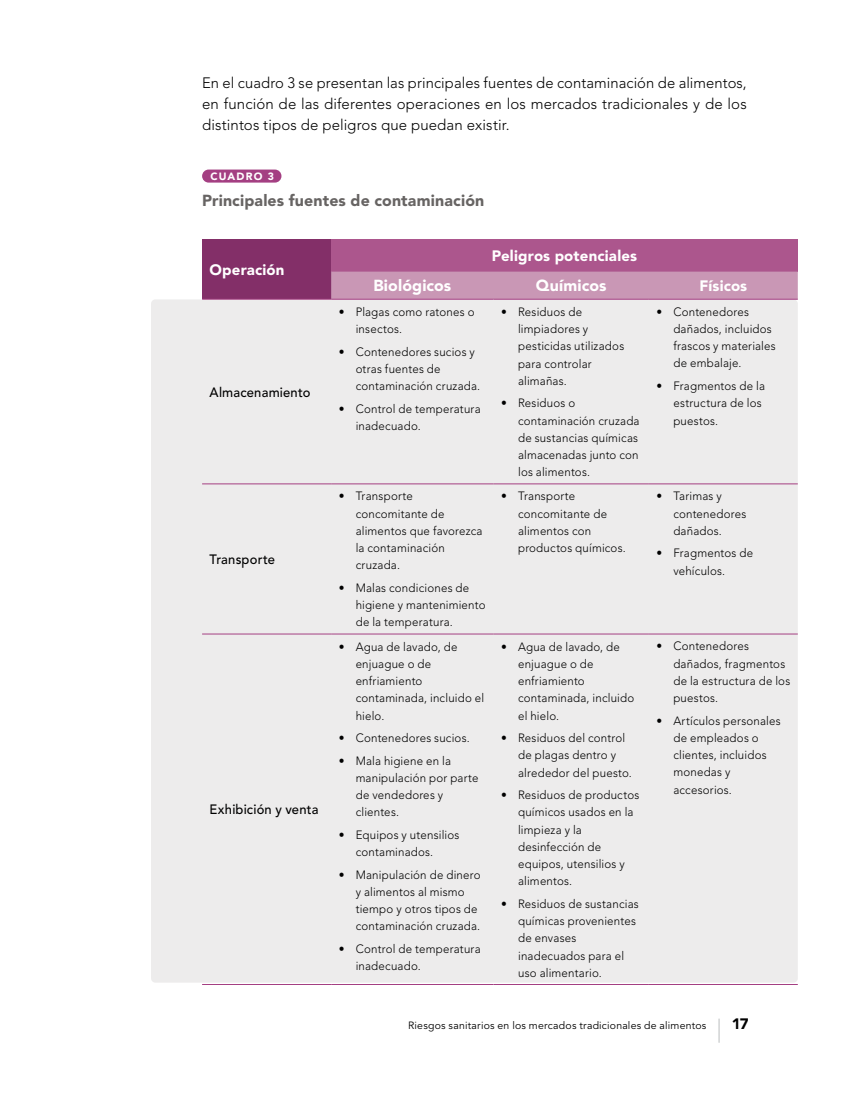
<style>
.page{position:relative;width:851px;height:1106px;background:#fff}
.page>*{position:absolute;margin:0;border:0;box-sizing:border-box;transform-origin:0 0}
.t1{font:900 15.9px "Avenir LT Std";letter-spacing:.01em;color:#676463}
.t2{font:900 15.9px "Avenir LT Std";letter-spacing:.01em;color:#fff}
.t3{font:300 15px/21px "Avenir LT Std";letter-spacing:.01em;color:#000;text-align:justify}
.t4{font:900 15px "Avenir LT Std";letter-spacing:.01em;color:#fff}
.t5{font:900 15px "Avenir LT Std";color:#000}
.t6{font:500 13.5px "Avenir LT Std";letter-spacing:.015em;color:#000;scale:.96 1}
.t7{font:300 12px/17.2px "Avenir LT Std";letter-spacing:.015em;color:#000;scale:.96 1}
.t8{font:10.5px "Avenir LT Std";letter-spacing:.02em;color:#000}
.t9{font:900 10.5px "Avenir LT Std";letter-spacing:.115em;color:#fff}
</style>
<div class="page">
<div style="left:151px;top:299px;width:646px;height:683px;background:#edecec;border-radius:4px"></div>
<div style="left:202px;top:169px;width:79px;height:14px;background:#a43f82;border-radius:7px"></div>
<div style="left:202px;top:239px;width:129px;height:60px;background:#832f68"></div>
<div style="left:331px;top:239px;width:466px;height:33px;background:#ac568d"></div>
<div style="left:331px;top:272px;width:466px;height:27px;background:#c997b5"></div>
<hr style="left:202px;top:299px;width:129px;height:1px;background:#a43f82">
<hr style="left:331px;top:299px;width:162px;height:1px;background:#a43f82">
<hr style="left:493px;top:299px;width:155px;height:1px;background:#a43f82">
<hr style="left:648px;top:299px;width:149px;height:1px;background:#a43f82">
<hr style="left:202px;top:483px;width:129px;height:1px;background:#a43f82">
<hr style="left:331px;top:483px;width:162px;height:1px;background:#a43f82">
<hr style="left:493px;top:483px;width:155px;height:1px;background:#a43f82">
<hr style="left:648px;top:483px;width:149px;height:1px;background:#a43f82">
<hr style="left:202px;top:633px;width:129px;height:1px;background:#a43f82">
<hr style="left:331px;top:633px;width:162px;height:1px;background:#a43f82">
<hr style="left:493px;top:633px;width:155px;height:1px;background:#a43f82">
<hr style="left:648px;top:633px;width:149px;height:1px;background:#a43f82">
<hr style="left:202px;top:984px;width:129px;height:1px;background:#a43f82">
<hr style="left:331px;top:984px;width:162px;height:1px;background:#a43f82">
<hr style="left:493px;top:984px;width:155px;height:1px;background:#a43f82">
<hr style="left:648px;top:984px;width:149px;height:1px;background:#a43f82">
<svg style="left:718px;top:1019px;width:1px;height:23px"></svg>
<p class="t3" style="left:202px;top:72px;width:546px">En el cuadro 3 se presentan las principales fuentes de contaminación de alimentos, en función de las diferentes operaciones en los mercados tradicionales y de los distintos tipos de peligros que puedan existir.</p>
<p class="t9" style="left:210px;top:170px;width:65px">CUADRO 3</p>
<h1 class="t1" style="left:202px;top:191px;width:284px">Principales fuentes de contaminación</h1>
<p class="t4" style="left:209px;top:261px;width:76px">Operación</p>
<p class="t6" style="left:209px;top:384px;width:107px">Almacenamiento</p>
<p class="t6" style="left:209px;top:551px;width:70px">Transporte</p>
<p class="t6" style="left:209px;top:802px;width:115px">Exhibición y venta</p>
<p class="t4" style="left:492px;top:247px;width:147px">Peligros potenciales</p>
<h1 class="t2" style="left:373px;top:276px;width:79px">Biológicos</h1>
<h1 class="t2" style="left:536px;top:276px;width:72px">Químicos</h1>
<p class="t4" style="left:699px;top:277px;width:49px">Físicos</p>
<p class="t7" style="left:355px;top:303px;width:125px;text-indent:-17px">• Plagas como ratones o insectos.</p>
<p class="t7" style="left:355px;top:343px;width:131px;text-indent:-17px">• Contenedores sucios y otras fuentes de contaminación cruzada.</p>
<p class="t7" style="left:355px;top:400px;width:132px;text-indent:-17px">• Control de temperatura inadecuado.</p>
<p class="t7" style="left:355px;top:488px;width:134px;text-indent:-17px">• Transporte concomitante de alimentos que favorezca la contaminación cruzada.</p>
<p class="t7" style="left:355px;top:579px;width:137px;text-indent:-17px">• Malas condiciones de higiene y mantenimiento de la temperatura.</p>
<p class="t7" style="left:355px;top:638px;width:135px;text-indent:-17px">• Agua de lavado, de enjuague o de enfriamiento contaminada, incluido el hielo.</p>
<p class="t7" style="left:338px;top:729px;width:138px">• Contenedores sucios.</p>
<p class="t7" style="left:355px;top:752px;width:129px;text-indent:-17px">• Mala higiene en la manipulación por parte de vendedores y clientes.</p>
<p class="t7" style="left:355px;top:826px;width:109px;text-indent:-17px">• Equipos y utensilios contaminados.</p>
<p class="t7" style="left:355px;top:866px;width:131px;text-indent:-17px">• Manipulación de dinero y alimentos al mismo tiempo y otros tipos de contaminación cruzada.</p>
<p class="t7" style="left:355px;top:940px;width:132px;text-indent:-17px">• Control de temperatura inadecuado.</p>
<p class="t7" style="left:518px;top:303px;width:112px;text-indent:-17px">• Residuos de limpiadores y pesticidas utilizados para controlar alimañas.</p>
<p class="t7" style="left:518px;top:394px;width:128px;text-indent:-17px">• Residuos o contaminación cruzada de sustancias químicas almacenadas junto con los alimentos.</p>
<p class="t7" style="left:673px;top:303px;width:108px;text-indent:-17px">• Contenedores dañados, incluidos frascos y materiales de embalaje.</p>
<p class="t7" style="left:673px;top:377px;width:97px;text-indent:-17px">• Fragmentos de la estructura de los puestos.</p>
<p class="t7" style="left:518px;top:487px;width:114px;text-indent:-17px">• Transporte concomitante de alimentos con productos químicos.</p>
<p class="t7" style="left:673px;top:487px;width:77px;text-indent:-17px">• Tarimas y contenedores dañados.</p>
<p class="t7" style="left:673px;top:544px;width:85px;text-indent:-17px">• Fragmentos de vehículos.</p>
<p class="t7" style="left:518px;top:638px;width:123px;text-indent:-17px">• Agua de lavado, de enjuague o de enfriamiento contaminada, incluido el hielo.</p>
<p class="t7" style="left:518px;top:729px;width:120px;text-indent:-17px">• Residuos del control de plagas dentro y alrededor del puesto.</p>
<p class="t7" style="left:518px;top:786px;width:128px;text-indent:-17px">• Residuos de productos químicos usados en la limpieza y la desinfección de equipos, utensilios y alimentos.</p>
<p class="t7" style="left:518px;top:895px;width:127px;text-indent:-17px">• Residuos de sustancias químicas provenientes de envases inadecuados para el uso alimentario.</p>
<p class="t7" style="left:673px;top:637px;width:123px;text-indent:-17px">• Contenedores dañados, fragmentos de la estructura de los puestos.</p>
<p class="t7" style="left:673px;top:712px;width:113px;text-indent:-17px">• Artículos personales de empleados o clientes, incluidos monedas y accesorios.</p>
<p class="t8" style="left:408px;top:1019px;width:299px">Riesgos sanitarios en los mercados tradicionales de alimentos</p>
<p class="t5" style="left:731px;top:1015px;width:18px">17</p>
</div>
